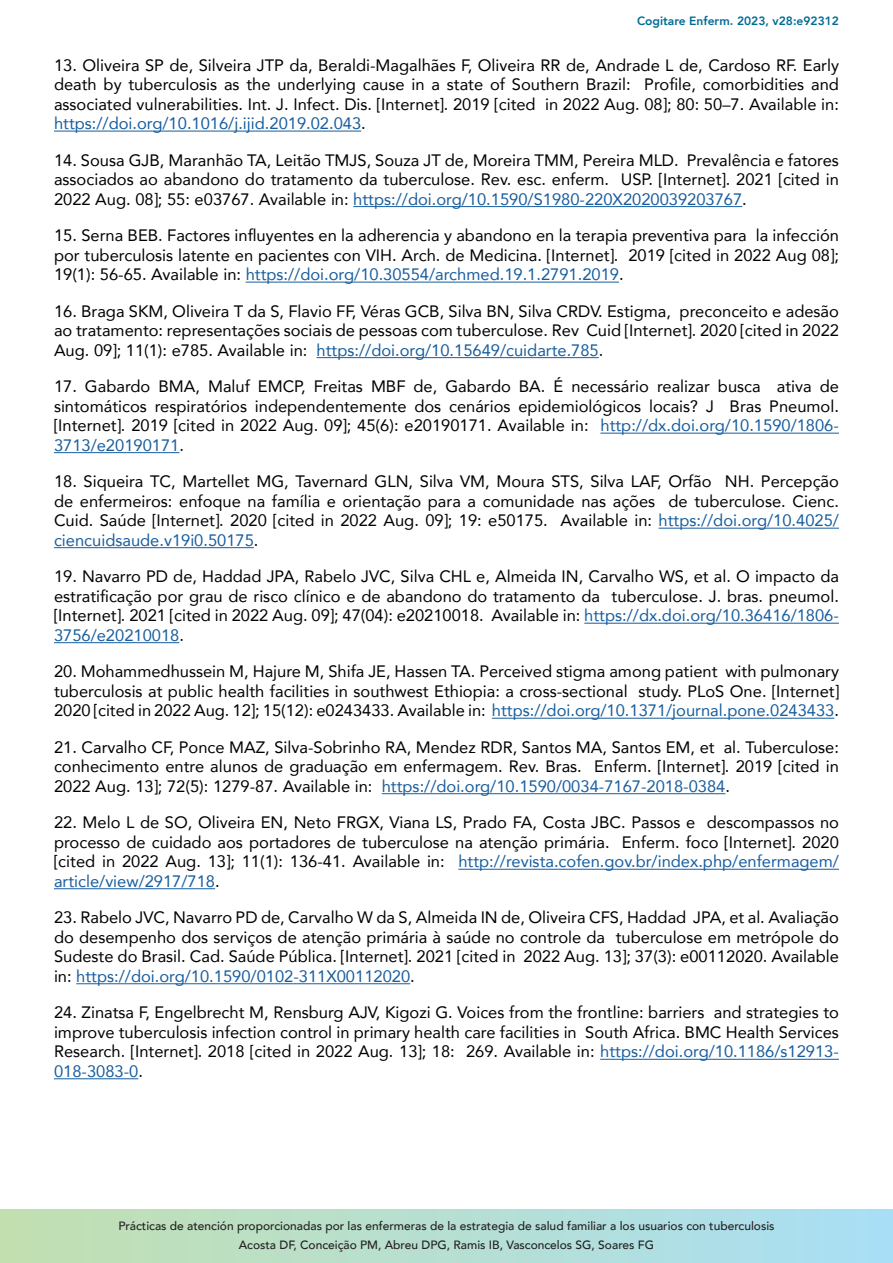
<style>
.page{position:relative;width:893px;height:1263px;background:#fff}
.page>*{position:absolute;margin:0;border:0;box-sizing:border-box;transform-origin:0 0}
.t1{font:16.5px/19.5px "Avenir";color:#000001;text-align:justify}
.t2{font:500 12px/18.6px "Avenir";color:#231f20;text-align:center}
.t3{font:800 12px "Avenir";color:#006c95}
.s1{color:#175d9e}
</style>
<div class="page">
<svg style="left:0;top:1209px;width:893px;height:54px;background:#b6dfd2"></svg>
<hr style="left:54px;top:131px;width:307px;height:1px;background:#175d9e">
<hr style="left:353px;top:206px;width:389px;height:1px;background:#175d9e">
<hr style="left:246px;top:282px;width:373px;height:1px;background:#175d9e">
<hr style="left:317px;top:357px;width:282px;height:1px;background:#175d9e">
<hr style="left:600px;top:433px;width:239px;height:1px;background:#175d9e">
<hr style="left:54px;top:452px;width:125px;height:1px;background:#175d9e">
<hr style="left:659px;top:528px;width:180px;height:1px;background:#175d9e">
<hr style="left:54px;top:547px;width:200px;height:1px;background:#175d9e">
<hr style="left:584px;top:623px;width:255px;height:1px;background:#175d9e">
<hr style="left:54px;top:642px;width:125px;height:1px;background:#175d9e">
<hr style="left:492px;top:718px;width:342px;height:1px;background:#175d9e">
<hr style="left:382px;top:793px;width:343px;height:1px;background:#175d9e">
<hr style="left:458px;top:869px;width:381px;height:1px;background:#175d9e">
<hr style="left:54px;top:888px;width:161px;height:1px;background:#175d9e">
<hr style="left:76px;top:983px;width:334px;height:1px;background:#175d9e">
<hr style="left:600px;top:1059px;width:239px;height:1px;background:#175d9e">
<hr style="left:54px;top:1078px;width:84px;height:1px;background:#175d9e">
<p class="t3" style="left:637px;top:10px;width:203px">Cogitare Enferm. 2023, v28:e92312</p>
<p class="t1" style="left:54px;top:55px;width:786px">13. Oliveira SP de, Silveira JTP da, Beraldi-Magalhães F, Oliveira RR de, Andrade L de, Cardoso RF. Early death by tuberculosis as the underlying cause in a state of Southern Brazil: Profile, comorbidities and associated vulnerabilities. Int. J. Infect. Dis. [Internet]. 2019 [cited in 2022 Aug. 08]; 80: 50–7. Available in: <span class="s1">https://doi.org/10.1016/j.ijid.2019.02.043</span>.</p>
<p class="t1" style="left:54px;top:150px;width:786px">14. Sousa GJB, Maranhão TA, Leitão TMJS, Souza JT de, Moreira TMM, Pereira MLD. Prevalência e fatores associados ao abandono do tratamento da tuberculose. Rev. esc. enferm. USP. [Internet]. 2021 [cited in 2022 Aug. 08]; 55: e03767. Available in: <span class="s1">https://doi.org/10.1590/S1980-220X2020039203767</span>.</p>
<p class="t1" style="left:54px;top:225px;width:786px">15. Serna BEB. Factores influyentes en la adherencia y abandono en la terapia preventiva para la infección por tuberculosis latente en pacientes con VIH. Arch. de Medicina. [Internet]. 2019 [cited in 2022 Aug 08]; 19(1): 56-65. Available in: <span class="s1">https://doi.org/10.30554/archmed.19.1.2791.2019</span>.</p>
<p class="t1" style="left:54px;top:301px;width:786px">16. Braga SKM, Oliveira T da S, Flavio FF, Véras GCB, Silva BN, Silva CRDV. Estigma, preconceito e adesão ao tratamento: representações sociais de pessoas com tuberculose. Rev Cuid [Internet]. 2020 [cited in 2022<br>Aug. 09]; 11(1): e785. Available in: <span class="s1">https://doi.org/10.15649/cuidarte.785</span>.</p>
<p class="t1" style="left:54px;top:376px;width:786px">17. Gabardo BMA, Maluf EMCP, Freitas MBF de, Gabardo BA. É necessário realizar busca ativa de sintomáticos respiratórios independentemente dos cenários epidemiológicos locais? J Bras Pneumol. [Internet]. 2019 [cited in 2022 Aug. 09]; 45(6): e20190171. Available in: <span class="s1">http://dx.doi.org/10.1590/1806- 3713/e20190171</span>.</p>
<p class="t1" style="left:54px;top:471px;width:786px">18. Siqueira TC, Martellet MG, Tavernard GLN, Silva VM, Moura STS, Silva LAF, Orfão NH. Percepção de enfermeiros: enfoque na família e orientação para a comunidade nas ações de tuberculose. Cienc.<br>Cuid. Saúde [Internet]. 2020 [cited in 2022 Aug. 09]; 19: e50175. Available in: <span class="s1">https://doi.org/10.4025/ ciencuidsaude.v19i0.50175</span>.</p>
<p class="t1" style="left:54px;top:566px;width:786px">19. Navarro PD de, Haddad JPA, Rabelo JVC, Silva CHL e, Almeida IN, Carvalho WS, et al. O impacto da estratificação por grau de risco clínico e de abandono do tratamento da tuberculose. J. bras. pneumol. [Internet]. 2021 [cited in 2022 Aug. 09]; 47(04): e20210018. Available in: <span class="s1">https://dx.doi.org/10.36416/1806- 3756/e20210018</span>.</p>
<p class="t1" style="left:54px;top:661px;width:786px">20. Mohammedhussein M, Hajure M, Shifa JE, Hassen TA. Perceived stigma among patient with pulmonary tuberculosis at public health facilities in southwest Ethiopia: a cross-sectional study. PLoS One. [Internet] 2020 [cited in 2022 Aug. 12]; 15(12): e0243433. Available in: <span class="s1">https://doi.org/10.1371/journal.pone.0243433</span>.</p>
<p class="t1" style="left:54px;top:737px;width:786px">21. Carvalho CF, Ponce MAZ, Silva-Sobrinho RA, Mendez RDR, Santos MA, Santos EM, et al. Tuberculose: conhecimento entre alunos de graduação em enfermagem. Rev. Bras. Enferm. [Internet]. 2019 [cited in 2022 Aug. 13]; 72(5): 1279-87. Available in: <span class="s1">https://doi.org/10.1590/0034-7167-2018-0384</span>.</p>
<p class="t1" style="left:54px;top:812px;width:786px">22. Melo L de SO, Oliveira EN, Neto FRGX, Viana LS, Prado FA, Costa JBC. Passos e descompassos no processo de cuidado aos portadores de tuberculose na atenção primária. Enferm. foco [Internet]. 2020 [cited in 2022 Aug. 13]; 11(1): 136-41. Available in: <span class="s1">http://revista.cofen.gov.br/index.php/enfermagem/ article/view/2917/718</span>.</p>
<p class="t1" style="left:54px;top:907px;width:786px">23. Rabelo JVC, Navarro PD de, Carvalho W da S, Almeida IN de, Oliveira CFS, Haddad JPA, et al. Avaliação do desempenho dos serviços de atenção primária à saúde no controle da tuberculose em metrópole do Sudeste do Brasil. Cad. Saúde Pública. [Internet]. 2021 [cited in 2022 Aug. 13]; 37(3): e00112020. Available in: <span class="s1">https://doi.org/10.1590/0102-311X00112020</span>.</p>
<p class="t1" style="left:54px;top:1002px;width:786px">24. Zinatsa F, Engelbrecht M, Rensburg AJV, Kigozi G. Voices from the frontline: barriers and strategies to improve tuberculosis infection control in primary health care facilities in South Africa. BMC Health Services Research. [Internet]. 2018 [cited in 2022 Aug. 13]; 18: 269. Available in: <span class="s1">https://doi.org/10.1186/s12913- 018-3083-0</span>.</p>
<p class="t2" style="left:118px;top:1216px;width:658px">Prácticas de atención proporcionadas por las enfermeras de la estrategia de salud familiar a los usuarios con tuberculosis<br>Acosta DF, Conceição PM, Abreu DPG, Ramis IB, Vasconcelos SG, Soares FG</p>
</div>
